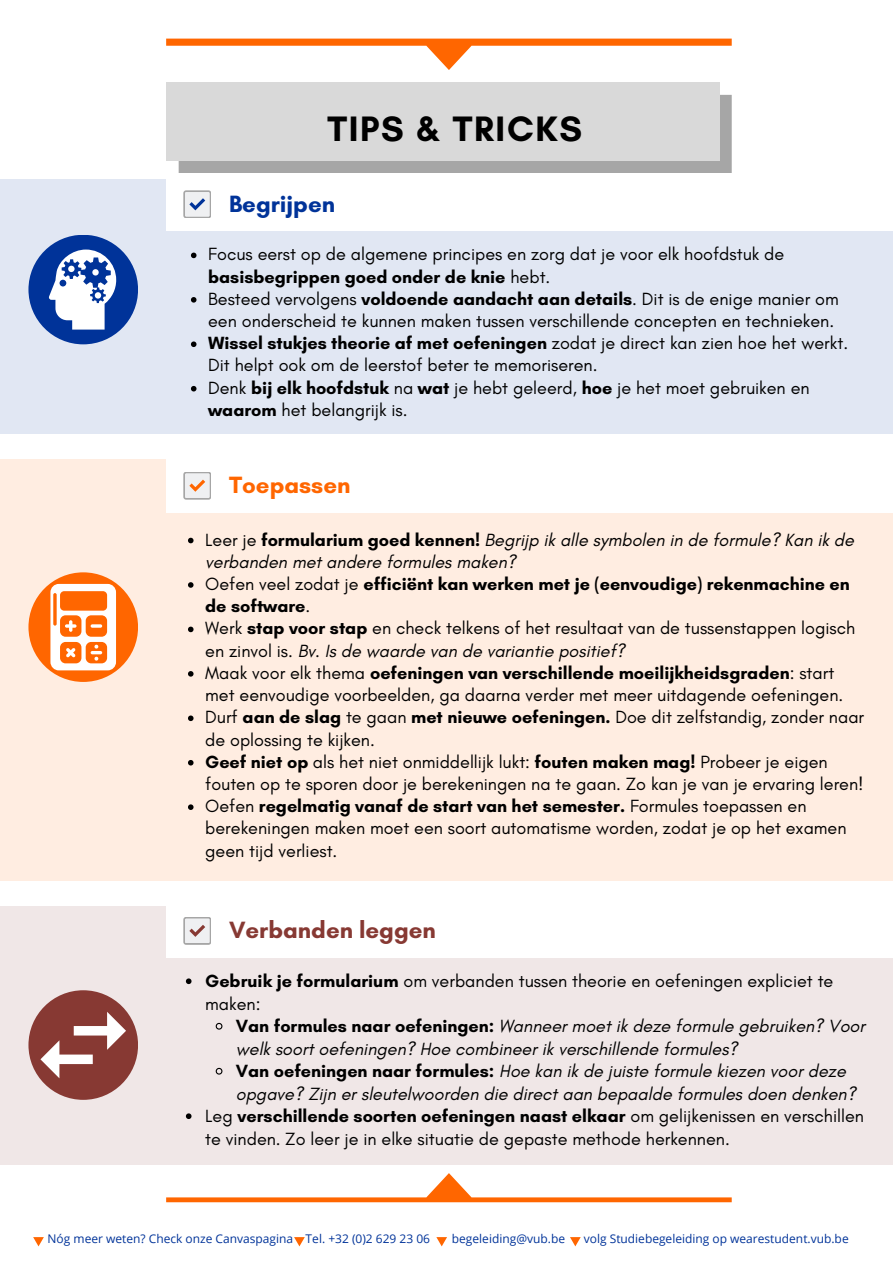
<style>
.page{position:relative;width:893px;height:1264px;background:#fff}
.page>*{position:absolute;margin:0;border:0;box-sizing:border-box;transform-origin:0 0}
.t1{font:700 36px "Glacial Indifference";letter-spacing:.045em;color:#000}
.t2{font:700 24px "Glacial Indifference";color:#873933}
.t3{font:700 24px "Glacial Indifference";color:#039}
.t4{font:700 24px "Glacial Indifference";color:#f60}
.t5{font:18px/22.2px "Glacial Indifference";color:#000}
.t6{font:italic 18px/22.5px "Glacial Indifference";color:#000}
.t7{font:700 18px/22.2px "Glacial Indifference";color:#000}
.t8{font:12px "Open Sans";color:#039}
.s1{font-weight:700}
.s2{font-style:normal}
.s3{font-weight:700;font-style:normal}
.s4{font-weight:400}
.s5{font-style:italic}
</style>
<div class="page">
<div style="left:179px;top:95px;width:552px;height:78px;background:#a6a6a6"></div>
<div style="left:166px;top:82px;width:553px;height:79px;background:#d9d9d9"></div>
<svg style="left:166px;top:39px;width:565px;height:31px"></svg>
<div style="left:0;top:905px;width:892px;height:259px;background:#f0e7e7"></div>
<div style="left:28px;top:990px;width:110px;height:109px;background:#873933;border-radius:50%"></div>
<div style="left:166px;top:903px;width:726px;height:54px;background:#fff"></div>
<svg style="left:183px;top:917px;width:28px;height:27px"></svg>
<svg style="left:186px;top:978px;width:5px;height:6px"></svg>
<svg style="left:215px;top:1022px;width:8px;height:8px"></svg>
<svg style="left:215px;top:1067px;width:8px;height:8px"></svg>
<svg style="left:186px;top:1113px;width:5px;height:5px"></svg>
<svg style="left:166px;top:1173px;width:565px;height:29px"></svg>
<div style="left:0;top:458px;width:892px;height:422px;background:#ffede1"></div>
<div style="left:28px;top:572px;width:110px;height:110px;background:#f60;border-radius:50%"></div>
<svg style="left:188px;top:537px;width:5px;height:6px"></svg>
<svg style="left:188px;top:582px;width:5px;height:5px"></svg>
<svg style="left:188px;top:626px;width:5px;height:6px"></svg>
<svg style="left:188px;top:671px;width:5px;height:5px"></svg>
<svg style="left:188px;top:715px;width:5px;height:6px"></svg>
<svg style="left:188px;top:760px;width:5px;height:5px"></svg>
<svg style="left:188px;top:804px;width:5px;height:6px"></svg>
<div style="left:0;top:179px;width:892px;height:254px;background:#e1e7f3"></div>
<div style="left:28px;top:235px;width:110px;height:109px;background:#039;border-radius:50%"></div>
<svg style="left:49px;top:249px;width:67px;height:80px"></svg>
<div style="left:166px;top:177px;width:726px;height:54px;background:#fff"></div>
<svg style="left:183px;top:190px;width:28px;height:28px"></svg>
<div style="left:166px;top:458px;width:726px;height:54px;background:#fff"></div>
<svg style="left:183px;top:472px;width:28px;height:27px"></svg>
<svg style="left:50px;top:584px;width:66px;height:86px"></svg>
<svg style="left:191px;top:252px;width:5px;height:6px"></svg>
<svg style="left:191px;top:297px;width:5px;height:5px"></svg>
<svg style="left:191px;top:341px;width:5px;height:6px"></svg>
<svg style="left:191px;top:386px;width:5px;height:5px"></svg>
<svg style="left:41px;top:1012px;width:85px;height:66px"></svg>
<svg style="left:33px;top:1237px;width:11px;height:9px"></svg>
<svg style="left:294px;top:1237px;width:11px;height:9px"></svg>
<svg style="left:436px;top:1237px;width:11px;height:9px"></svg>
<svg style="left:570px;top:1237px;width:10px;height:9px"></svg>
<p class="t1" style="left:327px;top:106px;width:256px">TIPS &amp; TRICKS</p>
<p class="t3" style="left:229px;top:189px;width:107px">Begrijpen</p>
<p class="t5" style="left:208px;top:243px;width:577px">Focus eerst op de algemene principes en zorg dat je voor elk hoofdstuk de <span class="s1">basisbegrippen goed onder de knie</span> hebt.</p>
<p class="t5" style="left:208px;top:287px;width:632px">Besteed vervolgens <span class="s1">voldoende aandacht aan details</span>. Dit is de enige manier om een onderscheid te kunnen maken tussen verschillende concepten en technieken.</p>
<p class="t5" style="left:208px;top:332px;width:641px"><span class="s1">Wissel stukjes theorie af met oefeningen</span> zodat je direct kan zien hoe het werkt.<br>Dit helpt ook om de leerstof beter te memoriseren.</p>
<p class="t5" style="left:208px;top:376px;width:603px">Denk <span class="s1">bij elk hoofdstuk</span> na <span class="s1">wat</span> je hebt geleerd, <span class="s1">hoe</span> je het moet gebruiken en <span class="s1">waarom</span> het belangrijk is.</p>
<p class="t4" style="left:229px;top:470px;width:123px">Toepassen</p>
<p class="t6" style="left:205px;top:528px;width:650px"><span class="s2">Leer je</span> <span class="s3">formularium goed kennen!</span> Begrijp ik alle symbolen in de formule? Kan ik de verbanden met andere formules maken?</p>
<p class="t7" style="left:205px;top:572px;width:646px"><span class="s4">Oefen veel zodat je</span> efficiënt kan werken met je (eenvoudige) rekenmachine en de software<span class="s4">.</span></p>
<p class="t5" style="left:205px;top:617px;width:651px">Werk <span class="s1">stap voor stap</span> en check telkens of het resultaat van de tussenstappen logisch en zinvol is. <span class="s5">Bv. Is de waarde van de variantie positief?</span></p>
<p class="t5" style="left:205px;top:661px;width:639px">Maak voor elk thema <span class="s1">oefeningen van verschillende moeilijkheidsgraden</span>: start met eenvoudige voorbeelden, ga daarna verder met meer uitdagende oefeningen.</p>
<p class="t5" style="left:205px;top:706px;width:660px">Durf <span class="s1">aan de slag</span> te gaan <span class="s1">met nieuwe oefeningen.</span> Doe dit zelfstandig, zonder naar de oplossing te kijken.</p>
<p class="t5" style="left:205px;top:750px;width:660px"><span class="s1">Geef niet op</span> als het niet onmiddellijk lukt: <span class="s1">fouten maken mag!</span> Probeer je eigen fouten op te sporen door je berekeningen na te gaan. Zo kan je van je ervaring leren!</p>
<p class="t5" style="left:205px;top:794px;width:642px">Oefen <span class="s1">regelmatig vanaf de start van het semester.</span> Formules toepassen en berekeningen maken moet een soort automatisme worden, zodat je op het examen geen tijd verliest.</p>
<p class="t2" style="left:229px;top:915px;width:208px">Verbanden leggen</p>
<p class="t5" style="left:205px;top:969px;width:629px"><span class="s1">Gebruik je formularium</span> om verbanden tussen theorie en oefeningen expliciet te maken:</p>
<p class="t6" style="left:236px;top:1014px;width:630px"><span class="s3">Van formules naar oefeningen:</span> Wanneer moet ik deze formule gebruiken? Voor welk soort oefeningen? Hoe combineer ik verschillende formules?</p>
<p class="t6" style="left:236px;top:1059px;width:621px"><span class="s3">Van oefeningen naar formules:</span> Hoe kan ik de juiste formule kiezen voor deze opgave? Zijn er sleutelwoorden die direct aan bepaalde formules doen denken?</p>
<p class="t5" style="left:205px;top:1104px;width:660px">Leg <span class="s1">verschillende soorten oefeningen naast elkaar</span> om gelijkenissen en verschillen te vinden. Zo leer je in elke situatie de gepaste methode herkennen.</p>
<p class="t8" style="left:48px;top:1230px;width:384px">Nóg meer weten? Check onze Canvaspagina Tel. +32 (0)2 629 23 06</p>
<p class="t8" style="left:452px;top:1230px;width:115px">begeleiding@vub.be</p>
<p class="t8" style="left:583px;top:1230px;width:266px">volg Studiebegeleiding op wearestudent.vub.be</p>
</div>
